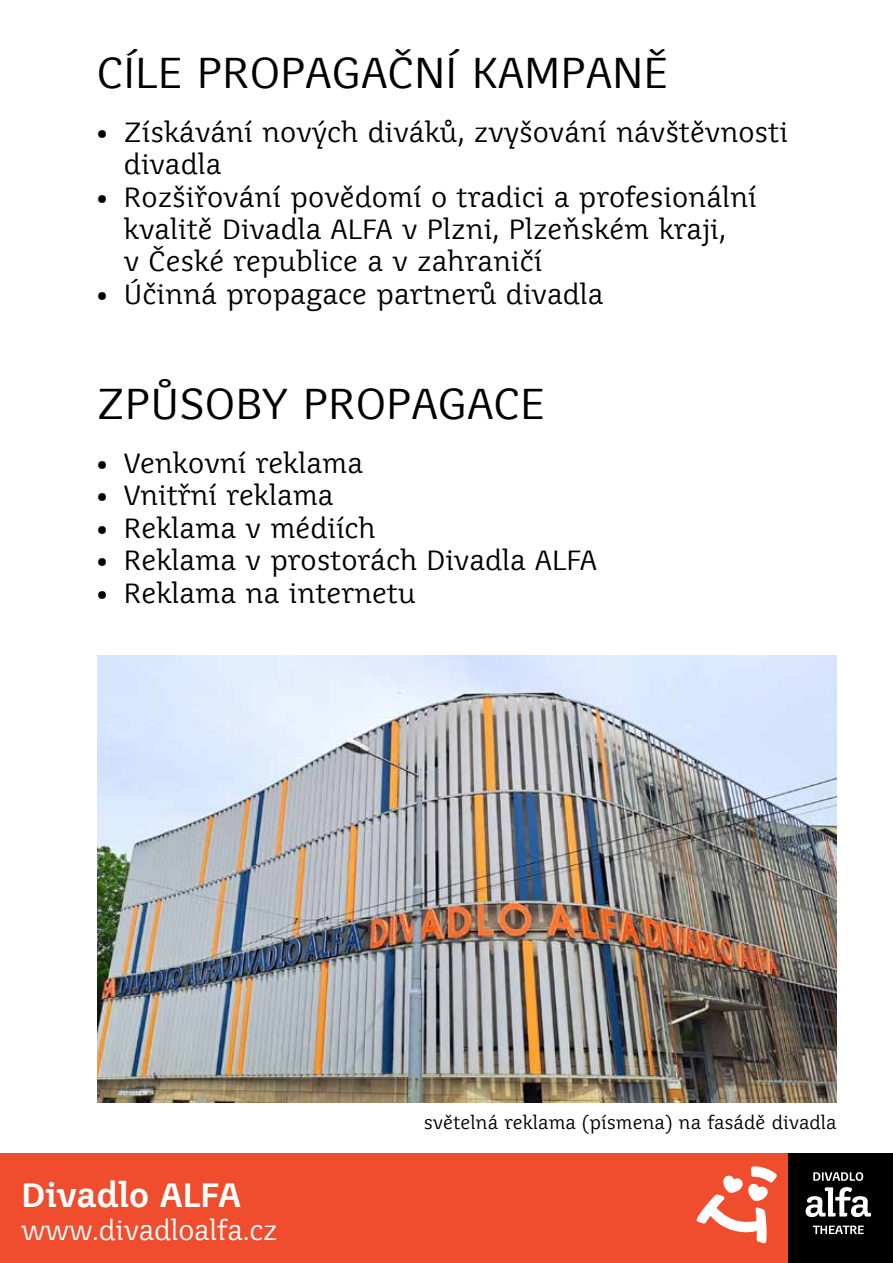
<style>
.page{position:relative;width:893px;height:1263px;background:#fff}
.page>*{position:absolute;margin:0;border:0;box-sizing:border-box;transform-origin:0 0}
.t1{font:42px "Juvenis Book CE";color:#000}
.t2{font:700 32.85px "Juvenis Book CE";letter-spacing:-.01em;color:#fff}
.t3{font:27px/32.4px "Juvenis Book CE";color:#000}
.t4{font:26.85px "Juvenis Book CE";letter-spacing:-.01em;color:#fff}
.t5{font:18px "Juvenis Book CE";color:#000}
</style>
<div class="page">
<div style="left:0;top:1153px;width:788px;height:110px;background:#f04c2e"></div>
<div style="left:788px;top:1153px;width:105px;height:110px;background:#000"></div>
<svg style="left:813px;top:1172px;width:50px;height:9px"></svg>
<svg style="left:813px;top:1225px;width:51px;height:9px"></svg>
<svg style="left:806px;top:1187px;width:65px;height:30px"></svg>
<svg style="left:696px;top:1166px;width:81px;height:77px"></svg>
<img style="left:98px;top:656px;width:739px;height:447px">
<h1 class="t1" style="left:97px;top:46px;width:573px">CÍLE PROPAGAČNÍ KAMPANĚ</h1>
<p class="t3" style="left:124px;top:116px;width:665px;text-indent:-27px">• Získávání nových diváků, zvyšování návštěvnosti divadla</p>
<p class="t3" style="left:124px;top:181px;width:634px;text-indent:-27px">• Rozšiřování povědomí o tradici a profesionální kvalitě Divadla ALFA v Plzni, Plzeňském kraji,<br>v České republice a v zahraničí</p>
<p class="t3" style="left:97px;top:278px;width:508px">• Účinná propagace partnerů divadla</p>
<h1 class="t1" style="left:97px;top:378px;width:449px">ZPŮSOBY PROPAGACE</h1>
<p class="t3" style="left:97px;top:447px;width:268px">• Venkovní reklama</p>
<p class="t3" style="left:97px;top:480px;width:238px">• Vnitřní reklama</p>
<p class="t3" style="left:97px;top:512px;width:280px">• Reklama v médiích</p>
<p class="t3" style="left:97px;top:545px;width:502px">• Reklama v prostorách Divadla ALFA</p>
<p class="t3" style="left:97px;top:577px;width:320px">• Reklama na internetu</p>
<p class="t2" style="left:21px;top:1175px;width:221px">Divadlo ALFA</p>
<p class="t4" style="left:21px;top:1213px;width:258px">www.divadloalfa.cz</p>
<p class="t5" style="left:424px;top:1111px;width:414px">světelná reklama (písmena) na fasádě divadla</p>
</div>
